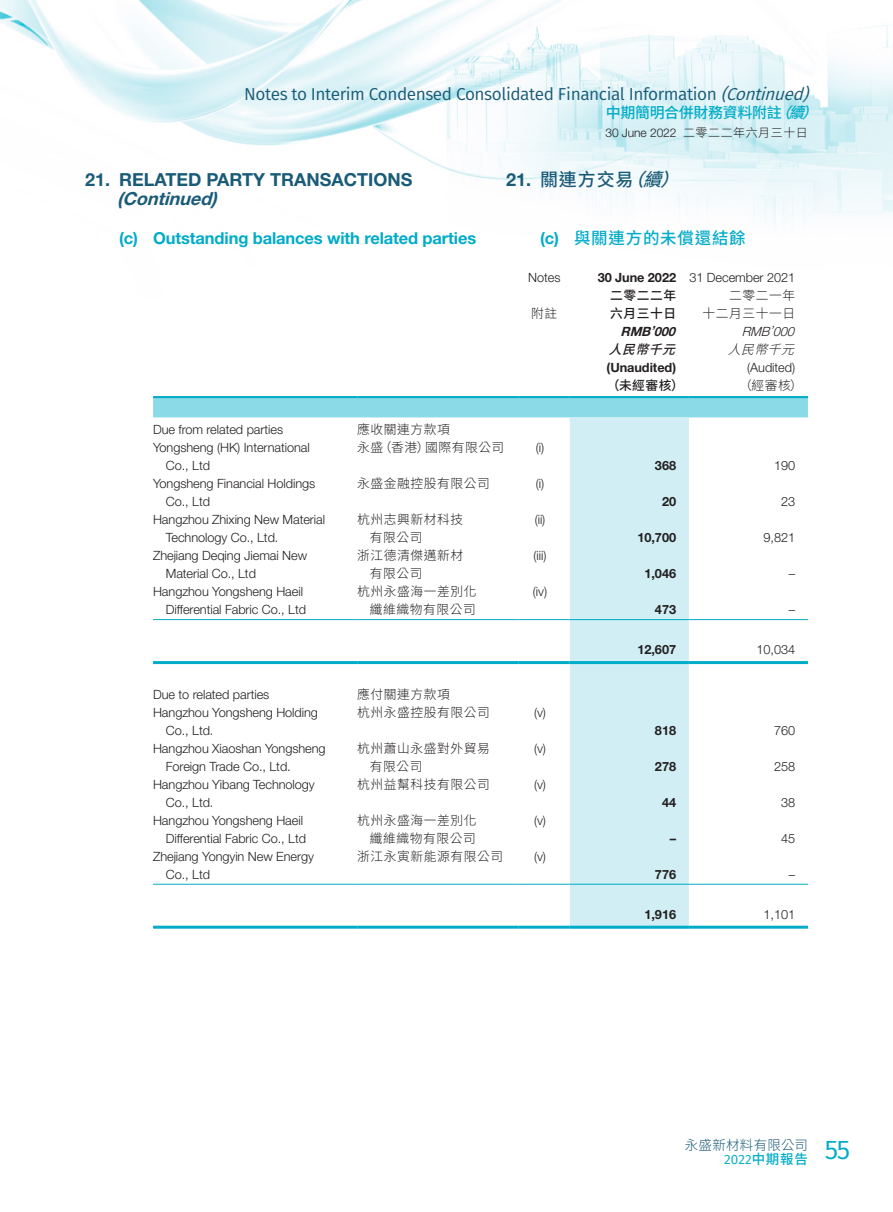
<style>
.page{position:relative;width:893px;height:1212px;background:#fff}
.page>*{position:absolute;margin:0;border:0;box-sizing:border-box;transform-origin:0 0}
.Heading_1{font:700 18px/19.5px "Helvetica Neue LT Std";color:#1a5b77}
.C_Heading_1{font:500 18px "Source Han Sans TC";letter-spacing:.05em;color:#1a5b77}
.t1{font:17.25px "Fira Sans";letter-spacing:-.025em;color:#1a5b77}
.Heading_2{font:700 16.5px "Helvetica Neue LT Std";letter-spacing:-.01em;color:#00acc8}
.C_Heading_2{font:500 16.5px "Source Han Sans TC";letter-spacing:.045em;color:#00acc8}
.t2{font:500 15px "Source Han Sans TC";letter-spacing:-.025em;color:#00acc8}
.t3{font:13.5px "Fira Sans";color:#00acc8}
.t4{font:300 13.5px "Source Han Sans TC";letter-spacing:.015em;color:#1a5b77}
.Body_Text{font:300 12.75px/18px "Helvetica Neue LT Std";letter-spacing:-.005em;color:#231f20}
.Body_Text-2{font:300 12.75px/18px "Source Han Sans TC";letter-spacing:.045em;color:#231f20}
.Body_Text-3{font:700 12.75px "Helvetica Neue LT Std";letter-spacing:-.005em;color:#231f20}
.Body_Text-4{font:500 12.75px "Source Han Sans TC";letter-spacing:.045em;color:#231f20}
.Body_Text-5{font:italic 700 12.75px "Helvetica Neue LT Std";color:#231f20}
.Body_Text-6{font:italic 300 12.75px "Helvetica Neue LT Std";color:#231f20}
.Body_Text-7{font:italic 500 12.75px "Source Han Sans TC";color:#231f20}
.Body_Text-8{font:italic 300 12.75px "Source Han Sans TC";color:#231f20}
.t5{font:300 12px "Helvetica Neue LT Std";letter-spacing:-.005em;color:#231f20}
.s1{font-style:italic}
.s2{font-family:"Source Han Sans TC"}
.s3{font-family:"Helvetica Neue LT Std";font-weight:700}
.s4{font-family:"Source Han Sans TC";font-weight:500}
</style>
<div class="page">
<img style="left:0;top:0;width:893px;height:226px">
<div style="left:153px;top:398px;width:655px;height:19px;background:#8bdae7"></div>
<div style="left:570px;top:417px;width:119px;height:509px;background:#d0eef4"></div>
<hr style="left:153px;top:396px;width:204px;height:2px;background:#00acc8">
<hr style="left:357px;top:396px;width:162px;height:2px;background:#00acc8">
<hr style="left:519px;top:396px;width:51px;height:2px;background:#00acc8">
<hr style="left:570px;top:396px;width:119px;height:2px;background:#00acc8">
<hr style="left:689px;top:396px;width:119px;height:2px;background:#00acc8">
<hr style="left:153px;top:619px;width:204px;height:1px;background:#00acc8">
<hr style="left:357px;top:619px;width:162px;height:1px;background:#00acc8">
<hr style="left:519px;top:619px;width:51px;height:1px;background:#00acc8">
<hr style="left:570px;top:619px;width:119px;height:1px;background:#00acc8">
<hr style="left:689px;top:619px;width:119px;height:1px;background:#00acc8">
<hr style="left:153px;top:661px;width:204px;height:3px;background:#00acc8">
<hr style="left:357px;top:661px;width:162px;height:3px;background:#00acc8">
<hr style="left:519px;top:661px;width:51px;height:3px;background:#00acc8">
<hr style="left:570px;top:661px;width:119px;height:3px;background:#00acc8">
<hr style="left:689px;top:661px;width:119px;height:3px;background:#00acc8">
<hr style="left:153px;top:884px;width:204px;height:1px;background:#00acc8">
<hr style="left:357px;top:884px;width:162px;height:1px;background:#00acc8">
<hr style="left:519px;top:884px;width:51px;height:1px;background:#00acc8">
<hr style="left:570px;top:884px;width:119px;height:1px;background:#00acc8">
<hr style="left:689px;top:884px;width:119px;height:1px;background:#00acc8">
<hr style="left:153px;top:926px;width:204px;height:3px;background:#00acc8">
<hr style="left:357px;top:926px;width:162px;height:3px;background:#00acc8">
<hr style="left:519px;top:926px;width:51px;height:3px;background:#00acc8">
<hr style="left:570px;top:926px;width:119px;height:3px;background:#00acc8">
<hr style="left:689px;top:926px;width:119px;height:3px;background:#00acc8">
<h2 class="t1" style="left:244px;top:82px;width:572px">Notes to Interim Condensed Consolidated Financial Information <span class="s1">(Continued)</span></h2>
<p class="t2" style="left:606px;top:104px;width:224px">中期簡明合併財務資料附註<span class="s1">（續）</span></p>
<p class="t5" style="left:605px;top:126px;width:204px">30 June 2022 <span class="s2">二零二二年六月三十日</span></p>
<p class="Heading_1" style="left:117px;top:169px;width:297px;text-indent:-32px">21. RELATED PARTY TRANSACTIONS <span class="s1">(Continued)</span></p>
<p class="Heading_2" style="left:119px;top:228px;width:359px">(c) Outstanding balances with related parties</p>
<p class="Body_Text" style="left:528px;top:268px;width:34px">Notes</p>
<p class="Body_Text-3" style="left:598px;top:269px;width:80px">30 June 2022</p>
<p class="Body_Text" style="left:689px;top:268px;width:107px">31 December 2021</p>
<p class="Body_Text-2" style="left:531px;top:305px;width:28px">附註</p>
<p class="C_Heading_1" style="left:506px;top:169px;width:188px"><span class="s3">21.</span> 關連方交易<span class="s1">（續）</span></p>
<p class="C_Heading_2" style="left:540px;top:229px;width:207px"><span class="s3">(c)</span> 與關連方的未償還結餘</p>
<p class="Body_Text-4" style="left:610px;top:288px;width:68px">二零二二年</p>
<p class="Body_Text-4" style="left:610px;top:306px;width:68px">六月三十日</p>
<p class="Body_Text-2" style="left:729px;top:287px;width:68px">二零二一年</p>
<p class="Body_Text-2" style="left:702px;top:305px;width:94px">十二月三十一日</p>
<p class="Body_Text" style="left:153px;top:420px;width:132px">Due from related parties</p>
<p class="Body_Text-2" style="left:357px;top:420px;width:94px">應收關連方款項</p>
<p class="Body_Text" style="left:166px;top:438px;width:145px;text-indent:-13px">Yongsheng (HK) International<br>Co., Ltd</p>
<p class="Body_Text-2" style="left:357px;top:438px;width:149px">永盛（香港）國際有限公司</p>
<p class="Body_Text" style="left:536px;top:438px;width:10px">(i)</p>
<p class="Body_Text" style="left:166px;top:474px;width:151px;text-indent:-13px">Yongsheng Financial Holdings<br>Co., Ltd</p>
<p class="Body_Text-2" style="left:357px;top:474px;width:134px">永盛金融控股有限公司</p>
<p class="Body_Text" style="left:536px;top:474px;width:10px">(i)</p>
<p class="Body_Text" style="left:166px;top:510px;width:161px;text-indent:-13px">Hangzhou Zhixing New Material<br>Technology Co., Ltd.</p>
<p class="Body_Text-2" style="left:370px;top:510px;width:95px;text-indent:-13px">杭州志興新材科技有限公司</p>
<p class="Body_Text" style="left:535px;top:510px;width:12px">(ii)</p>
<p class="Body_Text" style="left:166px;top:546px;width:143px;text-indent:-13px">Zhejiang Deqing Jiemai New<br>Material Co., Ltd</p>
<p class="Body_Text-2" style="left:370px;top:546px;width:95px;text-indent:-13px">浙江德清傑邁新材有限公司</p>
<p class="Body_Text" style="left:534px;top:546px;width:14px">(iii)</p>
<p class="Body_Text" style="left:153px;top:582px;width:154px;text-align:right">Hangzhou Yongsheng Haeil<br>Differential Fabric Co., Ltd</p>
<p class="Body_Text-2" style="left:357px;top:582px;width:121px;text-align:right">杭州永盛海一差別化纖維織物有限公司</p>
<p class="Body_Text" style="left:533px;top:582px;width:16px">(iv)</p>
<p class="Body_Text" style="left:153px;top:685px;width:118px">Due to related parties</p>
<p class="Body_Text-2" style="left:357px;top:685px;width:94px">應付關連方款項</p>
<p class="Body_Text" style="left:166px;top:703px;width:154px;text-indent:-13px">Hangzhou Yongsheng Holding<br>Co., Ltd.</p>
<p class="Body_Text-2" style="left:357px;top:703px;width:134px">杭州永盛控股有限公司</p>
<p class="Body_Text" style="left:534px;top:703px;width:13px">(v)</p>
<p class="Body_Text" style="left:166px;top:739px;width:161px;text-indent:-13px">Hangzhou Xiaoshan Yongsheng<br>Foreign Trade Co., Ltd.</p>
<p class="Body_Text-2" style="left:370px;top:739px;width:121px;text-indent:-13px">杭州蕭山永盛對外貿易有限公司</p>
<p class="Body_Text" style="left:534px;top:739px;width:13px">(v)</p>
<p class="Body_Text" style="left:166px;top:775px;width:151px;text-indent:-13px">Hangzhou Yibang Technology<br>Co., Ltd.</p>
<p class="Body_Text-2" style="left:357px;top:775px;width:134px">杭州益幫科技有限公司</p>
<p class="Body_Text" style="left:534px;top:775px;width:13px">(v)</p>
<p class="Body_Text" style="left:153px;top:811px;width:154px;text-align:right">Hangzhou Yongsheng Haeil<br>Differential Fabric Co., Ltd</p>
<p class="Body_Text-2" style="left:357px;top:811px;width:121px;text-align:right">杭州永盛海一差別化纖維織物有限公司</p>
<p class="Body_Text" style="left:534px;top:811px;width:13px">(v)</p>
<p class="Body_Text" style="left:166px;top:847px;width:150px;text-indent:-13px">Zhejiang Yongyin New Energy<br>Co., Ltd</p>
<p class="Body_Text-2" style="left:357px;top:847px;width:147px">浙江永寅新能源有限公司</p>
<p class="Body_Text" style="left:534px;top:847px;width:13px">(v)</p>
<p class="Body_Text-5" style="left:621px;top:323px;width:60px">RMB’000</p>
<p class="Body_Text-6" style="left:742px;top:324px;width:58px">RMB’000</p>
<p class="Body_Text-7" style="left:609px;top:342px;width:77px">人民幣千元</p>
<p class="Body_Text-8" style="left:728px;top:342px;width:77px">人民幣千元</p>
<p class="Body_Text-3" style="left:607px;top:359px;width:71px">(Unaudited)</p>
<p class="Body_Text" style="left:747px;top:358px;width:49px">(Audited)</p>
<p class="Body_Text-4" style="left:607px;top:378px;width:79px">（未經審核）</p>
<p class="Body_Text-2" style="left:739px;top:377px;width:65px">（經審核）</p>
<p class="Body_Text-3" style="left:655px;top:457px;width:23px">368</p>
<p class="Body_Text" style="left:774px;top:456px;width:23px">190</p>
<p class="Body_Text-3" style="left:662px;top:493px;width:16px">20</p>
<p class="Body_Text" style="left:781px;top:492px;width:16px">23</p>
<p class="Body_Text-3" style="left:637px;top:529px;width:40px">10,700</p>
<p class="Body_Text" style="left:763px;top:528px;width:33px">9,821</p>
<p class="Body_Text-3" style="left:644px;top:565px;width:33px">1,046</p>
<p class="Body_Text" style="left:789px;top:564px;width:8px">–</p>
<p class="Body_Text-3" style="left:655px;top:601px;width:23px">473</p>
<p class="Body_Text" style="left:789px;top:600px;width:8px">–</p>
<p class="Body_Text-3" style="left:637px;top:642px;width:40px">12,607</p>
<p class="Body_Text" style="left:756px;top:641px;width:40px">10,034</p>
<p class="Body_Text-3" style="left:655px;top:722px;width:23px">818</p>
<p class="Body_Text" style="left:774px;top:721px;width:23px">760</p>
<p class="Body_Text-3" style="left:655px;top:758px;width:23px">278</p>
<p class="Body_Text" style="left:774px;top:757px;width:23px">258</p>
<p class="Body_Text-3" style="left:662px;top:794px;width:16px">44</p>
<p class="Body_Text" style="left:781px;top:793px;width:16px">38</p>
<p class="Body_Text-3" style="left:670px;top:830px;width:8px">–</p>
<p class="Body_Text" style="left:781px;top:829px;width:16px">45</p>
<p class="Body_Text-3" style="left:655px;top:866px;width:23px">776</p>
<p class="Body_Text" style="left:789px;top:865px;width:8px">–</p>
<p class="Body_Text-3" style="left:644px;top:907px;width:33px">1,916</p>
<p class="Body_Text" style="left:763px;top:905px;width:33px">1,101</p>
<p class="t4" style="left:685px;top:1138px;width:125px">永盛新材料有限公司</p>
<p class="t3" style="left:724px;top:1149px;width:128px">2022<span class="s4">中期報告</span> <sup>55</sup></p>
</div>
